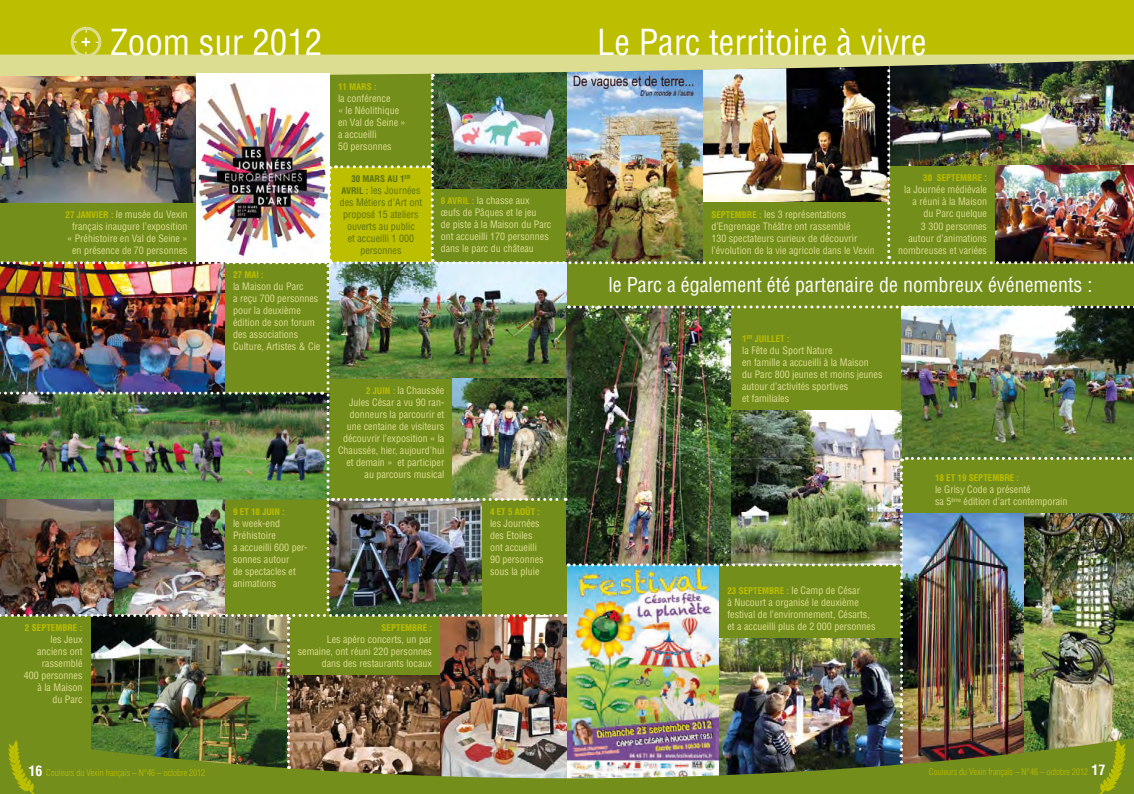
<style>
.page{position:relative;width:1134px;height:794px;background:#fff}
.page>*{position:absolute;margin:0;border:0;box-sizing:border-box;transform-origin:0 0}
.t1{font:condensed 35px "Helvetica LT Std";color:#fff}
.t2{font:condensed 20px "Helvetica LT Std";color:#fff}
.t3{font:condensed 10px/12px "Helvetica LT Std";color:#dddd92}
.t4{font:condensed 10px/12px "Helvetica LT Std";color:#5b7114;text-align:center}
.t5{font:700 condensed 9px "Helvetica LT Std";color:#bcbe00}
.t6{font:300 condensed 9px "Helvetica LT Std";color:#bcbe00}
.t7{font:700 condensed 9px "Helvetica LT Std";color:#5b7114}
.s1{font-weight:700;font-size:9px;color:#bcbe00}
.s2{font-weight:700;font-size:9px}
.s3{font-weight:700;font-size:14px;color:#fff}
.s4{font-weight:400;font-size:10px;color:#dddd92}
</style>
<div class="page">
<div style="left:0;top:0;width:1134px;height:55px;background:#bcbe00"></div>
<svg style="left:0;top:769px;width:1134px;height:25px;background:#7b912c"></svg>
<img style="left:9px;top:769px;width:30px;height:25px">
<img style="left:1095px;top:769px;width:30px;height:25px">
<img style="left:0;top:27px;width:1134px;height:742px">
<h1 class="t1" style="left:110px;top:20px;width:213px">Zoom sur 2012</h1>
<p class="t3" style="left:66px;top:208px;width:123px;text-align:right"><span class="s1">27 JANVIER :</span> le musée du Vexin français inaugure l’exposition « Préhistoire en Val de Seine » en présence de 70 personnes</p>
<p class="t5" style="left:233px;top:269px;width:32px">27 MAI :</p>
<p class="t3" style="left:233px;top:281px;width:89px">la Maison du Parc<br>a reçu 700 personnes pour la deuxième édition de son forum des associations<br>Culture, Artistes &amp; Cie</p>
<p class="t5" style="left:233px;top:506px;width:53px">9 ET 10 JUIN :</p>
<p class="t3" style="left:233px;top:517px;width:76px">le week-end<br>Préhistoire<br>a accueilli 600 per&shy;sonnes autour<br>de spectacles et animations</p>
<p class="t5" style="left:338px;top:81px;width:40px">11 MARS :</p>
<p class="t3" style="left:338px;top:92px;width:69px">la conférence<br>« le Néolithique en Val de Seine » a accueilli<br>50 personnes</p>
<p class="t7" style="left:351px;top:173px;width:61px">30 MARS AU 1<sup>ER</sup></p>
<p class="t4" style="left:340px;top:184px;width:84px"><span class="s2">AVRIL :</span> les Journées des Métiers d’Art ont proposé 15 ateliers ouverts au public<br>et accueilli 1 000 personnes</p>
<p class="t3" style="left:441px;top:194px;width:112px"><span class="s1">8 AVRIL :</span> la chasse aux œufs de Pâques et le jeu<br>de piste à la Maison du Parc ont accueilli 170 personnes dans le parc du château</p>
<p class="t3" style="left:338px;top:385px;width:108px;text-align:right"><span class="s1">2 JUIN :</span> la Chaussée<br>Jules César a vu 90 ran&shy;donneurs la parcourir et une centaine de visiteurs découvrir l’exposition « la<br>Chaussée, hier, aujourd’hui et demain » et participer au parcours musical</p>
<p class="t5" style="left:490px;top:506px;width:52px">4 ET 5 AOÛT :</p>
<p class="t3" style="left:490px;top:517px;width:55px">les Journées des Etoiles ont accueilli<br>90 personnes sous la pluie</p>
<p class="t5" style="left:25px;top:622px;width:59px">2 SEPTEMBRE :</p>
<p class="t3" style="left:24px;top:633px;width:60px;text-align:right">les Jeux anciens ont rassemblé<br>400 personnes à la Maison<br>du Parc</p>
<p class="t6" style="left:28px;top:767px;width:178px"><span class="s3">16</span> Couleurs du Vexin français – N°46 – octobre 2012</p>
<p class="t5" style="left:382px;top:622px;width:52px">SEPTEMBRE :</p>
<p class="t3" style="left:298px;top:633px;width:136px;text-align:right">Les apéro concerts, un par semaine, ont réuni 220 personnes dans des restaurants locaux</p>
<h1 class="t1" style="left:597px;top:20px;width:331px">Le Parc territoire à vivre</h1>
<p class="t3" style="left:711px;top:208px;width:165px"><span class="s1">SEPTEMBRE :</span> les 3 représentations d’Engrenage Théâtre ont rassemblé<br>130 spectateurs curieux de découvrir l’évolution de la vie agricole dans le Vexin</p>
<p class="t5" style="left:923px;top:172px;width:65px">30 SEPTEMBRE <span class="s4">:</span></p>
<p class="t3" style="left:898px;top:184px;width:90px;text-align:right">la Journée médiévale a réuni à la Maison<br>du Parc quelque<br>3 300 personnes autour d’animations nombreuses et variées</p>
<h2 class="t2" style="left:608px;top:272px;width:485px">le Parc a également été partenaire de nombreux événements :</h2>
<p class="t5" style="left:742px;top:333px;width:49px">1<sup>ER</sup> JUILLET :</p>
<p class="t3" style="left:742px;top:344px;width:142px">la Fête du Sport Nature<br>en famille a accueilli à la Maison<br>du Parc 800 jeunes et moins jeunes autour d’activités sportives<br>et familiales</p>
<p class="t3" style="left:727px;top:584px;width:149px"><span class="s1">23 SEPTEMBRE :</span> le Camp de César<br>à Nucourt a organisé le deuxième festival de l’environnement, Césarts, et a accueilli plus de 2 000 personnes</p>
<p class="t5" style="left:935px;top:472px;width:86px">18 ET 19 SEPTEMBRE :</p>
<p class="t3" style="left:935px;top:483px;width:134px">le Grisy Code a présenté<br>sa 5<sup>ème</sup> édition d’art contemporain</p>
<p class="t6" style="left:929px;top:766px;width:178px">Couleurs du Vexin français – N°46 – octobre 2012 <span class="s3">17</span></p>
</div>
